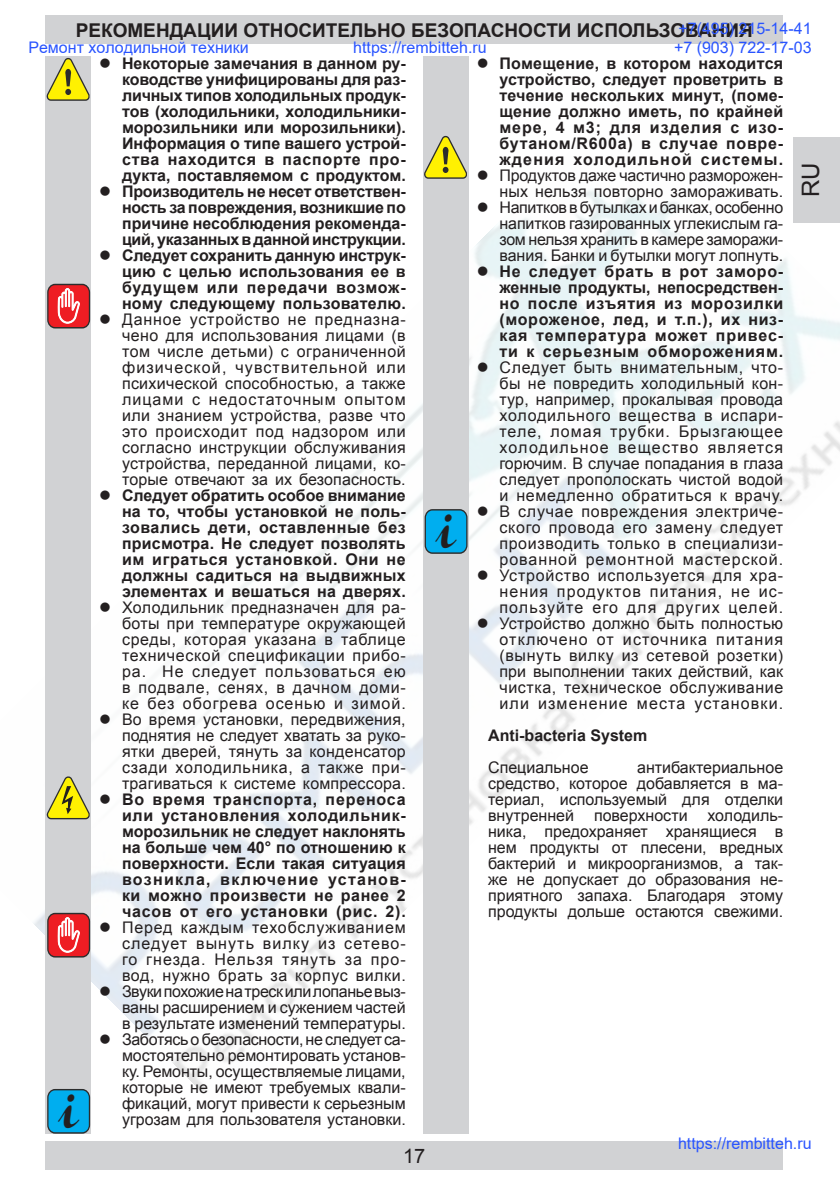
<style>
.page{position:relative;width:840px;height:1191px;background:#fff}
.page>*{position:absolute;margin:0;border:0;box-sizing:border-box;transform-origin:0 0}
.t1{font:36px "Channel Slanted 1";color:#231f20;scale:.89 1}
.t2{font:24px "Arial";color:#231f20}
.t3{font:20px "Arial";color:#231f20}
.t4{font:700 19px "Arial";color:#231f20}
.t5{font:16px/16px "Arial";letter-spacing:.01em;color:#231f20;text-align:justify}
.t6{font:700 16px/16px "Arial";letter-spacing:.025em;color:#231f20;text-align:justify}
.t7{font:16px/19.2px "Arial";color:#2954ff}
.t8{font:16px/16px "Arial";letter-spacing:-.01em;color:#231f20;text-align:right}
.t9{font:700 16px "Arial";color:#231f20}
</style>
<div class="page">
<div style="left:45px;top:16px;width:737px;height:28px;background:#d1d2d4"></div>
<div style="left:45px;top:1141px;width:737px;height:28px;background:#d1d2d4"></div>
<div style="left:45px;top:57px;width:46px;height:1077px;background:#d1d2d4"></div>
<svg style="left:47px;top:58px;width:42px;height:43px"></svg>
<svg style="left:47px;top:284px;width:43px;height:44px"></svg>
<div style="left:48px;top:285px;width:41px;height:42px;background:#ee1d23;border-radius:7px"></div>
<svg style="left:58px;top:288px;width:22px;height:36px"></svg>
<svg style="left:47px;top:1089px;width:43px;height:44px"></svg>
<div style="left:48px;top:1090px;width:41px;height:42px;background:#00aeef;border-radius:7px"></div>
<svg style="left:47px;top:776px;width:43px;height:43px"></svg>
<svg style="left:47px;top:912px;width:43px;height:45px"></svg>
<div style="left:48px;top:914px;width:41px;height:42px;background:#ee1d23;border-radius:7px"></div>
<svg style="left:58px;top:917px;width:22px;height:35px"></svg>
<div style="left:422px;top:57px;width:46px;height:1077px;background:#d1d2d4"></div>
<svg style="left:424px;top:136px;width:42px;height:43px"></svg>
<svg style="left:424px;top:509px;width:43px;height:45px"></svg>
<div style="left:425px;top:510px;width:41px;height:42px;background:#00aeef;border-radius:7px"></div>
<div style="left:793px;top:137px;width:46px;height:86px;background:#d1d2d4"></div>
<p class="t7" style="left:673px;top:19px;width:139px">+7(495) 215-14-41 +7 (903) 722-17-03</p>
<p class="t4" style="left:76px;top:17px;width:678px">РЕКОМЕНДАЦИИ ОТНОСИТЕЛЬНО БЕЗОПАСНОСТИ ИСПОЛЬЗОВАНИЯ</p>
<p class="t6" style="left:122px;top:56px;width:285px;text-indent:-23px">● Некоторые замечания в данном ру&shy;ководстве унифицированы для раз&shy;личных типов холодильных продук&shy;тов (холодильники, холодильники&shy;морозильники или морозильники).<br>Информация о типе вашего устрой&shy;ства находится в паспорте про&shy;дукта, поставляемом с продуктом.</p>
<p class="t6" style="left:122px;top:184px;width:285px;text-indent:-23px">● Производитель не несет ответствен&shy;ность за повреждения, возникшие по причине несоблюдения рекоменда&shy;ций, указанных в данной инструкции.</p>
<p class="t6" style="left:122px;top:248px;width:285px;text-indent:-23px">● Следует сохранить данную инструк&shy;цию с целью использования ее в будущем или передачи возмож&shy;ному следующему пользователю.</p>
<p class="t5" style="left:122px;top:312px;width:285px;text-indent:-23px">● Данное устройство не предназна&shy;чено для использования лицами (в том числе детьми) с ограниченной физической, чувствительной или психической способностью, а также лицами с недостаточным опытом или знанием устройства, разве что это происходит под надзором или согласно инструкции обслуживания устройства, переданной лицами, ко&shy;торые отвечают за их безопасность.</p>
<p class="t6" style="left:122px;top:488px;width:285px;text-indent:-23px">● Следует обратить особое внимание на то, чтобы установкой не поль&shy;зовались дети, оставленные без присмотра. Не следует позволять им играться установкой. Они не должны садиться на выдвижных элементах и вешаться на дверях.</p>
<p class="t5" style="left:122px;top:600px;width:285px;text-indent:-23px">● Холодильник предназначен для ра&shy;боты при температуре окружающей среды, которая указана в таблице технической спецификации прибо&shy;ра. Не следует пользоваться ею в подвале, сенях, в дачном доми&shy;ке без обогрева осенью и зимой.</p>
<p class="t5" style="left:122px;top:712px;width:285px;text-indent:-23px">● Во время установки, передвижения, поднятия не следует хватать за руко&shy;ятки дверей, тянуть за конденсатор сзади холодильника, а также при&shy;трагиваться к системе компрессора.</p>
<p class="t6" style="left:122px;top:792px;width:285px;text-indent:-23px">● Во время транспорта, переноса или установления холодильник&shy;морозильник не следует наклонять на больше чем 40° по отношению к поверхности. Если такая ситуация возникла, включение установ&shy;ки можно произвести не ранее 2 часов от его установки (рис. 2).</p>
<p class="t5" style="left:122px;top:920px;width:285px;text-indent:-23px">● Перед каждым техобслуживанием следует вынуть вилку из сетево&shy;го гнезда. Нельзя тянуть за про&shy;вод, нужно брать за корпус вилки.</p>
<p class="t5" style="left:122px;top:984px;width:285px;text-indent:-23px">● Звуки похожие на треск или лопанье выз&shy;ваны расширением и сужением частей в результате изменений температуры.</p>
<p class="t5" style="left:122px;top:1032px;width:285px;text-indent:-23px">● Заботясь о безопасности, не следует са&shy;мостоятельно ремонтировать установ&shy;ку. Ремонты, осуществляемые лицами, которые не имеют требуемых квали&shy;фикаций, могут привести к серьезным</p>
<p class="t7" style="left:28px;top:38px;width:222px">Ремонт холодильной техники</p>
<p class="t7" style="left:353px;top:38px;width:135px">https://rembitteh.ru</p>
<p class="t6" style="left:499px;top:56px;width:285px;text-indent:-23px">● Помещение, в котором находится устройство, следует проветрить в течение нескольких минут, (поме&shy;щение должно иметь, по крайней мере, 4 м3; для изделия с изо&shy;бутаном/R600a) в случае повре&shy;ждения холодильной системы.</p>
<p class="t8" style="left:476px;top:168px;width:308px">● Продуктов даже частично разморожен&shy;ных нельзя повторно замораживать.</p>
<p class="t5" style="left:499px;top:200px;width:285px;text-indent:-23px">● Напитков в бутылках и банках, особенно напитков газированных углекислым га&shy;зом нельзя хранить в камере заморажи&shy;вания. Банки и бутылки могут лопнуть.</p>
<p class="t6" style="left:499px;top:264px;width:285px;text-indent:-23px">● Не следует брать в рот заморо&shy;женные продукты, непосредствен&shy;но после изъятия из морозилки (мороженое, лед, и т.п.), их низ&shy;кая температура может привес&shy;ти к серьезным обморожениям.</p>
<p class="t5" style="left:499px;top:360px;width:285px;text-indent:-23px">● Следует быть внимательным, что&shy;бы не повредить холодильный кон&shy;тур, например, прокалывая провода холодильного вещества в испари&shy;теле, ломая трубки. Брызгающее холодильное вещество является горючим. В случае попадания в глаза следует прополоскать чистой водой и немедленно обратиться к врачу.</p>
<p class="t5" style="left:499px;top:504px;width:285px;text-indent:-23px">● В случае повреждения электриче&shy;ского провода его замену следует производить только в специализи&shy;рованной ремонтной мастерской.</p>
<p class="t5" style="left:499px;top:568px;width:285px;text-indent:-23px">● Устройство используется для хра&shy;нения продуктов питания, не ис&shy;пользуйте его для других целей.</p>
<p class="t5" style="left:499px;top:616px;width:285px;text-indent:-23px">● Устройство должно быть полностью отключено от источника питания (вынуть вилку из сетевой розетки) при выполнении таких действий, как чистка, техническое обслуживание или изменение места установки.</p>
<p class="t9" style="left:488px;top:725px;width:161px">Anti-bacteria System</p>
<p class="t5" style="left:488px;top:760px;width:102px">Специальное</p>
<h2 class="t2" style="left:794px;top:197px;width:36px;rotate:-90deg">RU</h2>
<h1 class="t1" style="left:435px;top:512px;width:23px">i</h1>
<p class="t5" style="left:488px;top:760px;width:296px;text-indent:149px">антибактериальное средство, которое добавляется в ма&shy;териал, используемый для отделки внутренней поверхности холодиль&shy;ника, предохраняет хранящиеся в нем продукты от плесени, вредных бактерий и микроорганизмов, a так&shy;же не допускает до образования не&shy;приятного запаха. Благодаря этому продукты дольше остаются свежими.</p>
<h1 class="t1" style="left:58px;top:1092px;width:23px">i</h1>
<p class="t5" style="left:122px;top:1112px;width:285px">угрозам для пользователя установки.</p>
<p class="t3" style="left:403px;top:1142px;width:24px">17</p>
<p class="t7" style="left:677px;top:1133px;width:135px">https://rembitteh.ru</p>
</div>
